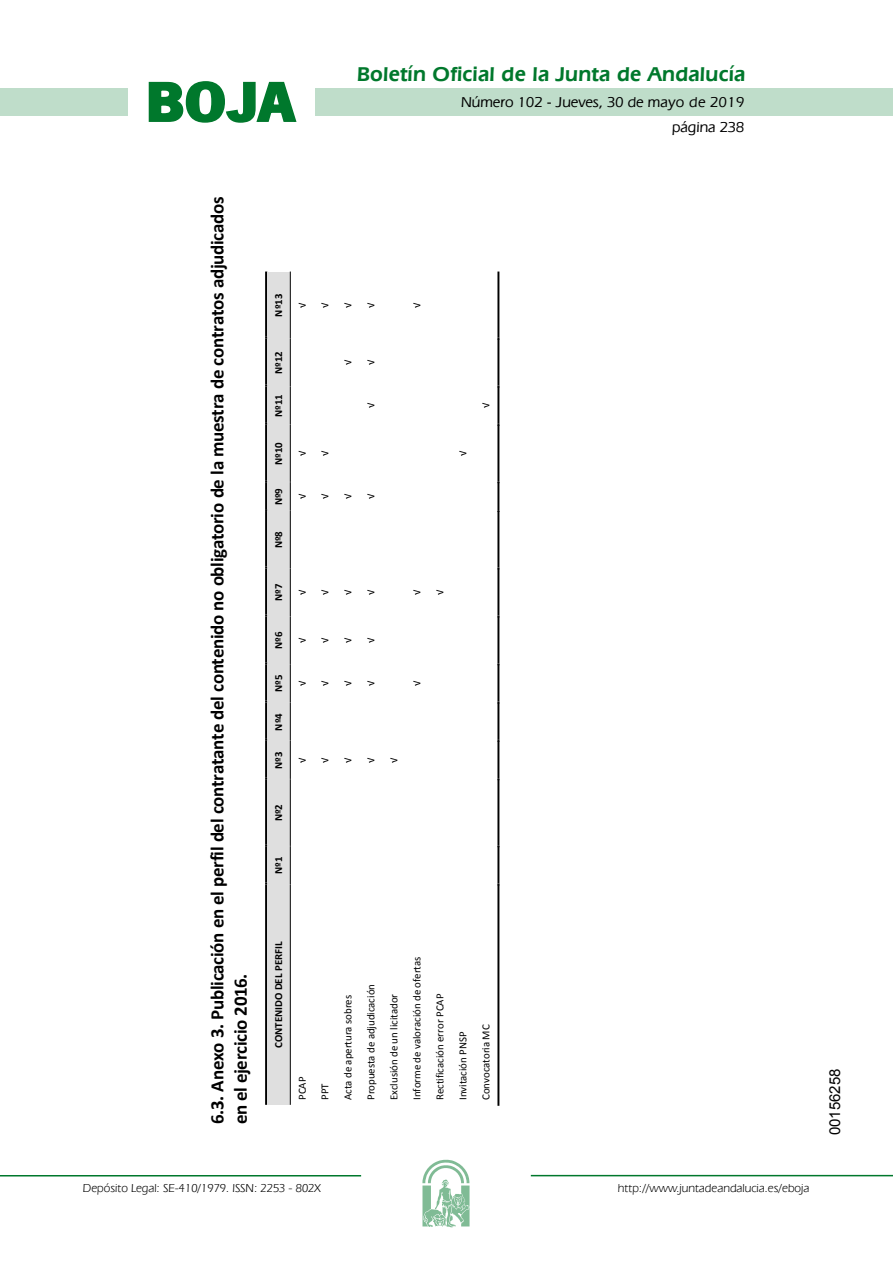
<style>
.page{position:relative;width:893px;height:1263px;background:#fff}
.page>*{position:absolute;margin:0;border:0;box-sizing:border-box;transform-origin:0 0}
.t1{font:700 57.75px "News Got T";color:#00782c;scale:1.14 1}
.t2{font:600 21px "Eras IT Cby BT";letter-spacing:.01em;color:#00782c}
.t3{font:700 18.9px/23.4px "Calibri";letter-spacing:-.015em;color:#000}
.t4{font:500 15px/24.5px "Eras IT Cby BT";color:#000;text-align:right}
.t5{font:15px "Arial";color:#000}
.t6{font:12px "Eras IT Cby BT";color:#000}
.t7{font:10.8px "Calibri";letter-spacing:-.005em;color:#000}
.t8{font:700 10.8px "Calibri";color:#000}
</style>
<div class="page">
<div style="left:315px;top:88px;width:577px;height:28px;background:#bfddca"></div>
<div style="left:0;top:88px;width:128px;height:28px;background:#bfddca"></div>
<hr style="left:0;top:1175px;width:361px;height:2px;background:#00782c">
<svg style="left:422px;top:1159px;width:47px;height:68px"></svg>
<hr style="left:531px;top:1175px;width:361px;height:1px;background:#00782c">
<svg style="left:148px;top:81px;width:149px;height:42px"></svg>
<div style="left:267px;top:885px;width:23px;height:220px;background:#dfdfdf"></div>
<div style="left:267px;top:846px;width:23px;height:39px;background:#dfdfdf"></div>
<div style="left:267px;top:779px;width:23px;height:67px;background:#dfdfdf"></div>
<div style="left:267px;top:741px;width:23px;height:38px;background:#dfdfdf"></div>
<div style="left:267px;top:703px;width:23px;height:38px;background:#dfdfdf"></div>
<div style="left:267px;top:664px;width:23px;height:39px;background:#dfdfdf"></div>
<div style="left:267px;top:616px;width:23px;height:48px;background:#dfdfdf"></div>
<div style="left:267px;top:568px;width:23px;height:48px;background:#dfdfdf"></div>
<div style="left:267px;top:511px;width:23px;height:57px;background:#dfdfdf"></div>
<div style="left:267px;top:482px;width:23px;height:29px;background:#dfdfdf"></div>
<div style="left:267px;top:425px;width:23px;height:57px;background:#dfdfdf"></div>
<div style="left:267px;top:387px;width:23px;height:38px;background:#dfdfdf"></div>
<div style="left:267px;top:339px;width:23px;height:48px;background:#dfdfdf"></div>
<div style="left:267px;top:272px;width:23px;height:67px;background:#dfdfdf"></div>
<hr style="left:265px;top:884px;width:2px;height:221px;background:#000">
<hr style="left:265px;top:846px;width:2px;height:37px;background:#000">
<hr style="left:265px;top:779px;width:2px;height:65px;background:#000">
<hr style="left:265px;top:741px;width:2px;height:36px;background:#000">
<hr style="left:265px;top:703px;width:2px;height:36px;background:#000">
<hr style="left:265px;top:664px;width:2px;height:37px;background:#000">
<hr style="left:265px;top:616px;width:2px;height:46px;background:#000">
<hr style="left:265px;top:568px;width:2px;height:46px;background:#000">
<hr style="left:265px;top:511px;width:2px;height:55px;background:#000">
<svg style="left:265px;top:480px;width:3px;height:31px"></svg>
<hr style="left:265px;top:425px;width:2px;height:55px;background:#000">
<hr style="left:265px;top:387px;width:2px;height:36px;background:#000">
<hr style="left:265px;top:339px;width:2px;height:46px;background:#000">
<hr style="left:265px;top:272px;width:2px;height:65px;background:#000">
<hr style="left:290px;top:884px;width:1px;height:221px;background:#000">
<hr style="left:290px;top:846px;width:1px;height:38px;background:#000">
<hr style="left:290px;top:779px;width:1px;height:67px;background:#000">
<hr style="left:290px;top:741px;width:1px;height:38px;background:#000">
<hr style="left:290px;top:703px;width:1px;height:37px;background:#000">
<hr style="left:290px;top:664px;width:1px;height:38px;background:#000">
<hr style="left:290px;top:616px;width:1px;height:48px;background:#000">
<hr style="left:290px;top:568px;width:1px;height:48px;background:#000">
<hr style="left:290px;top:511px;width:1px;height:57px;background:#000">
<svg style="left:290px;top:482px;width:1px;height:30px"></svg>
<hr style="left:290px;top:425px;width:1px;height:57px;background:#000">
<hr style="left:290px;top:387px;width:1px;height:37px;background:#000">
<hr style="left:290px;top:339px;width:1px;height:47px;background:#000">
<hr style="left:290px;top:272px;width:1px;height:66px;background:#000">
<hr style="left:497px;top:884px;width:2px;height:222px;background:#000">
<hr style="left:497px;top:846px;width:2px;height:38px;background:#000">
<hr style="left:497px;top:779px;width:2px;height:66px;background:#000">
<hr style="left:497px;top:741px;width:2px;height:37px;background:#000">
<hr style="left:497px;top:703px;width:2px;height:37px;background:#000">
<hr style="left:497px;top:664px;width:2px;height:38px;background:#000">
<hr style="left:497px;top:616px;width:2px;height:47px;background:#000">
<hr style="left:497px;top:568px;width:2px;height:47px;background:#000">
<hr style="left:497px;top:511px;width:2px;height:56px;background:#000">
<hr style="left:497px;top:482px;width:2px;height:28px;background:#000">
<hr style="left:497px;top:425px;width:2px;height:56px;background:#000">
<hr style="left:497px;top:387px;width:2px;height:37px;background:#000">
<hr style="left:497px;top:339px;width:2px;height:47px;background:#000">
<hr style="left:497px;top:272px;width:2px;height:66px;background:#000">
<h1 class="t1" style="left:145px;top:68px;width:133px">BOJA</h1>
<h2 class="t2" style="left:357px;top:62px;width:390px">Boletín Oficial de la Junta de Andalucía</h2>
<h3 class="t4" style="left:461px;top:90px;width:285px">Número 102 - Jueves, 30 de mayo de 2019 página 238</h3>
<h3 class="t3" style="left:205px;top:1124px;width:929px;rotate:-90deg">6.3. Anexo 3. Publicación en el perfil del contratante del contenido no obligatorio de la muestra de contratos adjudicados en el ejercicio 2016.</h3>
<p class="t8" style="left:272px;top:317px;width:24px;rotate:-90deg">Nº13</p>
<p class="t8" style="left:272px;top:374px;width:24px;rotate:-90deg">Nº12</p>
<p class="t8" style="left:272px;top:417px;width:24px;rotate:-90deg">Nº11</p>
<p class="t8" style="left:272px;top:465px;width:24px;rotate:-90deg">Nº10</p>
<p class="t8" style="left:272px;top:505px;width:19px;rotate:-90deg">Nº9</p>
<p class="t8" style="left:272px;top:548px;width:19px;rotate:-90deg">Nº8</p>
<p class="t8" style="left:272px;top:601px;width:19px;rotate:-90deg">Nº7</p>
<p class="t8" style="left:272px;top:649px;width:19px;rotate:-90deg">Nº6</p>
<p class="t8" style="left:272px;top:692px;width:19px;rotate:-90deg">Nº5</p>
<p class="t8" style="left:272px;top:731px;width:19px;rotate:-90deg">Nº4</p>
<p class="t8" style="left:272px;top:769px;width:19px;rotate:-90deg">Nº3</p>
<p class="t8" style="left:272px;top:821px;width:19px;rotate:-90deg">Nº2</p>
<p class="t8" style="left:272px;top:874px;width:19px;rotate:-90deg">Nº1</p>
<p class="t7" style="left:295px;top:308px;width:7px;rotate:-90deg">√</p>
<p class="t7" style="left:318px;top:308px;width:7px;rotate:-90deg">√</p>
<p class="t7" style="left:341px;top:308px;width:7px;rotate:-90deg">√</p>
<p class="t7" style="left:364px;top:308px;width:7px;rotate:-90deg">√</p>
<p class="t7" style="left:410px;top:308px;width:7px;rotate:-90deg">√</p>
<p class="t7" style="left:341px;top:365px;width:7px;rotate:-90deg">√</p>
<p class="t7" style="left:364px;top:365px;width:7px;rotate:-90deg">√</p>
<p class="t7" style="left:364px;top:408px;width:7px;rotate:-90deg">√</p>
<p class="t7" style="left:479px;top:408px;width:7px;rotate:-90deg">√</p>
<p class="t7" style="left:295px;top:456px;width:7px;rotate:-90deg">√</p>
<p class="t7" style="left:318px;top:456px;width:7px;rotate:-90deg">√</p>
<p class="t7" style="left:456px;top:456px;width:7px;rotate:-90deg">√</p>
<p class="t7" style="left:295px;top:499px;width:7px;rotate:-90deg">√</p>
<p class="t7" style="left:318px;top:499px;width:7px;rotate:-90deg">√</p>
<p class="t7" style="left:341px;top:499px;width:7px;rotate:-90deg">√</p>
<p class="t7" style="left:364px;top:499px;width:7px;rotate:-90deg">√</p>
<p class="t7" style="left:295px;top:595px;width:7px;rotate:-90deg">√</p>
<p class="t7" style="left:318px;top:595px;width:7px;rotate:-90deg">√</p>
<p class="t7" style="left:341px;top:595px;width:7px;rotate:-90deg">√</p>
<p class="t7" style="left:364px;top:595px;width:7px;rotate:-90deg">√</p>
<p class="t7" style="left:410px;top:595px;width:7px;rotate:-90deg">√</p>
<p class="t7" style="left:433px;top:595px;width:7px;rotate:-90deg">√</p>
<p class="t7" style="left:295px;top:643px;width:7px;rotate:-90deg">√</p>
<p class="t7" style="left:318px;top:643px;width:7px;rotate:-90deg">√</p>
<p class="t7" style="left:341px;top:643px;width:7px;rotate:-90deg">√</p>
<p class="t7" style="left:364px;top:643px;width:7px;rotate:-90deg">√</p>
<p class="t7" style="left:295px;top:686px;width:7px;rotate:-90deg">√</p>
<p class="t7" style="left:318px;top:686px;width:7px;rotate:-90deg">√</p>
<p class="t7" style="left:341px;top:686px;width:7px;rotate:-90deg">√</p>
<p class="t7" style="left:364px;top:686px;width:7px;rotate:-90deg">√</p>
<p class="t7" style="left:410px;top:686px;width:7px;rotate:-90deg">√</p>
<p class="t7" style="left:295px;top:763px;width:7px;rotate:-90deg">√</p>
<p class="t7" style="left:318px;top:763px;width:7px;rotate:-90deg">√</p>
<p class="t7" style="left:341px;top:763px;width:7px;rotate:-90deg">√</p>
<p class="t7" style="left:364px;top:763px;width:7px;rotate:-90deg">√</p>
<p class="t7" style="left:387px;top:763px;width:7px;rotate:-90deg">√</p>
<p class="t8" style="left:272px;top:1048px;width:108px;rotate:-90deg">CONTENIDO DEL PERFIL</p>
<p class="t7" style="left:295px;top:1100px;width:25px;rotate:-90deg">PCAP</p>
<p class="t7" style="left:318px;top:1100px;width:18px;rotate:-90deg">PPT</p>
<p class="t7" style="left:341px;top:1100px;width:107px;rotate:-90deg">Acta de apertura sobres</p>
<p class="t7" style="left:364px;top:1100px;width:118px;rotate:-90deg">Propuesta de adjudicación</p>
<p class="t7" style="left:387px;top:1100px;width:108px;rotate:-90deg">Exclusión de un licitador</p>
<p class="t7" style="left:410px;top:1100px;width:145px;rotate:-90deg">Informe de valoración de ofertas</p>
<p class="t7" style="left:433px;top:1100px;width:108px;rotate:-90deg">Rectificación error PCAP</p>
<p class="t7" style="left:456px;top:1100px;width:70px;rotate:-90deg">Invitación PNSP</p>
<p class="t7" style="left:479px;top:1100px;width:77px;rotate:-90deg">Convocatoria MC</p>
<p class="t6" style="left:83px;top:1181px;width:239px">Depósito Legal: SE-410/1979. ISSN: 2253 - 802X</p>
<p class="t6" style="left:618px;top:1181px;width:193px">http://www.juntadeandalucia.es/eboja</p>
<h3 class="t5" style="left:825px;top:1135px;width:68px;rotate:-90deg">00156258</h3>
</div>
